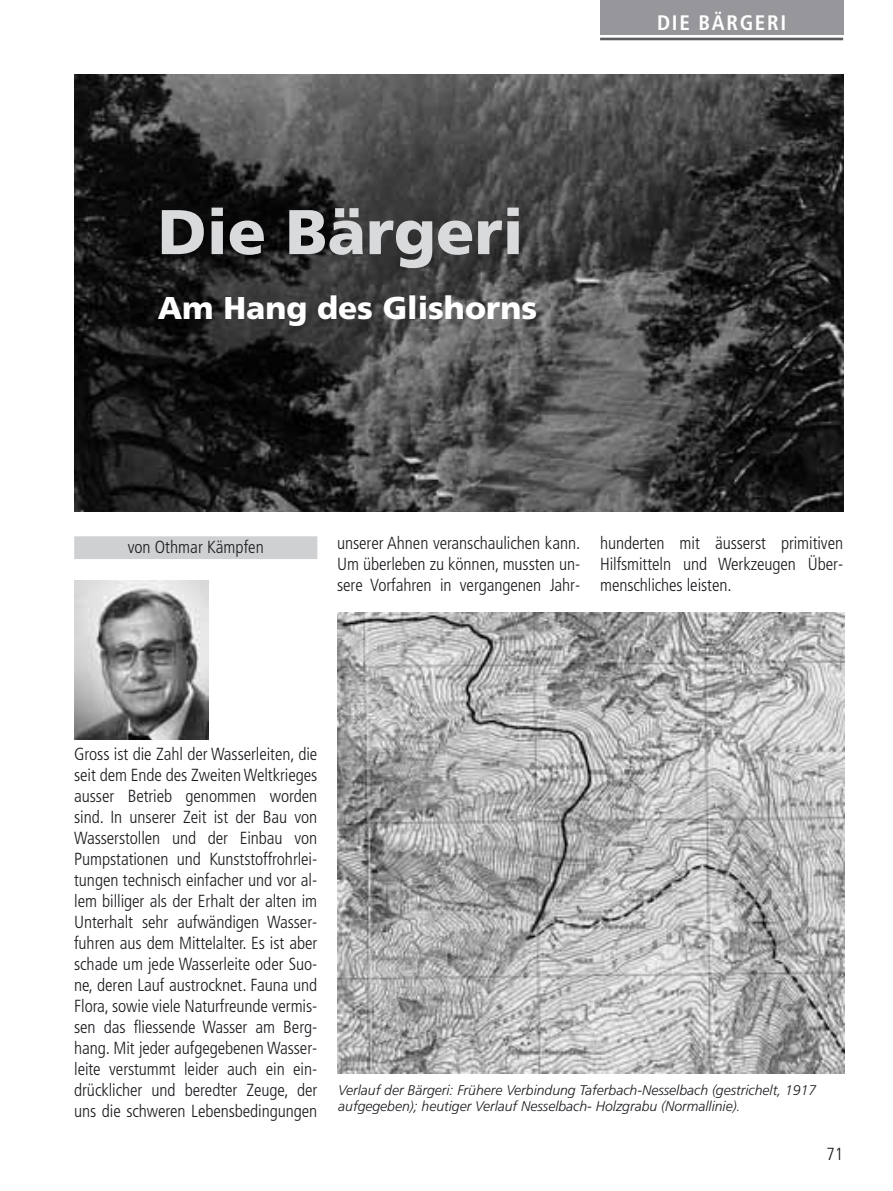
<style>
.page{position:relative;width:893px;height:1191px;background:#fff}
.page>*{position:absolute;margin:0;border:0;box-sizing:border-box;transform-origin:0 0}
.t1{font:900 63px "Frutiger";color:#d8dadc}
.t2{font:900 31.5px "Frutiger";color:#fff}
.t3{font:700 condensed 21px "Frutiger";letter-spacing:.08em;color:#fff}
.t4{font:300 condensed 17.5px/21px "Frutiger";letter-spacing:-.005em;color:#1b1c20;text-align:justify}
.t5{font:italic 300 14px/16.6px "Frutiger";color:#1b1c20}
</style>
<div class="page">
<div style="left:600px;top:0;width:243px;height:35px;background:#97979b"></div>
<hr style="left:600px;top:38px;width:243px;height:2px;background:#5c5b60">
<div style="left:74px;top:536px;width:243px;height:23px;background:#ced0d2"></div>
<img style="left:74px;top:75px;width:769px;height:436px">
<img style="left:74px;top:581px;width:134px;height:158px">
<img style="left:337px;top:612px;width:508px;height:461px">
<h1 class="t1" style="left:158px;top:207px;width:367px">Die Bärgeri</h1>
<h2 class="t2" style="left:158px;top:295px;width:381px">Am Hang des Glishorns</h2>
<p class="t3" style="left:657px;top:14px;width:131px">DIE BÄRGERI</p>
<p class="t4" style="left:128px;top:538px;width:138px">von Othmar Kämpfen</p>
<p class="t4" style="left:337px;top:534px;width:245px">unserer Ahnen veranschaulichen kann.<br>Um überleben zu können, mussten un&shy;sere Vorfahren in vergangenen Jahr-</p>
<p class="t4" style="left:600px;top:534px;width:245px">hunderten mit äusserst primitiven Hilfsmitteln und Werkzeugen Über&shy;menschliches leisten.</p>
<p class="t4" style="left:74px;top:744px;width:245px">Gross ist die Zahl der Wasserleiten, die seit dem Ende des Zweiten Weltkrieges ausser Betrieb genommen worden sind. In unserer Zeit ist der Bau von Wasserstollen und der Einbau von Pumpstationen und Kunststoffrohrlei&shy;tungen technisch einfacher und vor al&shy;lem billiger als der Erhalt der alten im Unterhalt sehr aufwändigen Wasser&shy;fuhren aus dem Mittelalter. Es ist aber schade um jede Wasserleite oder Suo&shy;ne, deren Lauf austrocknet. Fauna und Flora, sowie viele Naturfreunde vermis&shy;sen das fliessende Wasser am Berg&shy;hang. Mit jeder aufgegebenen Wasser&shy;leite verstummt leider auch ein ein&shy;drücklicher und beredter Zeuge, der uns die schweren Lebensbedingungen</p>
<p class="t5" style="left:338px;top:1082px;width:479px">Verlauf der Bärgeri: Frühere Verbindung Taferbach-Nesselbach (gestrichelt, 1917 aufgegeben); heutiger Verlauf Nesselbach- Holzgrabu (Normallinie).</p>
<p class="t4" style="left:826px;top:1144px;width:18px">71</p>
</div>
